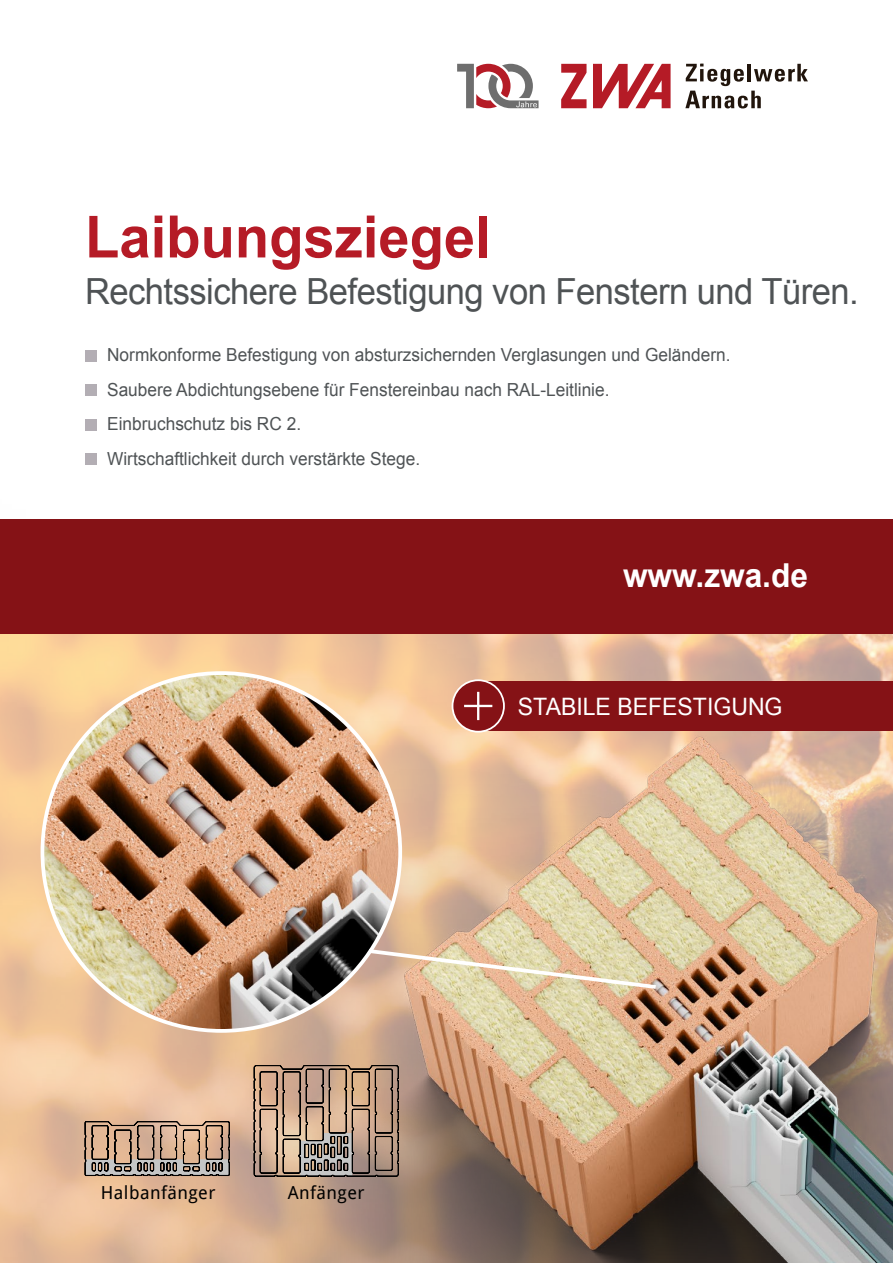
<style>
.page{position:relative;width:893px;height:1263px;background:#fff}
.page>*{position:absolute;margin:0;border:0;box-sizing:border-box;transform-origin:0 0}
.t1{font:700 58.5px "Arial";color:#b51b26;scale:.96 1}
.t2{font:36px "Arial";letter-spacing:-.015em;color:#4f5355;scale:.96 1}
.t3{font:700 33px "Arial";color:#fff;scale:.96 1}
.t4{font:24px "Arial";color:#fff;scale:.96 1}
.t5{font:18px/34.5px "Arial";color:#4f5355;scale:.96 1}
.t6{font:18px "Droid Sans";letter-spacing:.025em;color:#000}
</style>
<div class="page">
<img style="left:0;top:453px;width:893px;height:810px">
<div style="left:0;top:519px;width:893px;height:114px;background:#851216"></div>
<svg style="left:685px;top:64px;width:123px;height:44px"></svg>
<svg style="left:561px;top:64px;width:25px;height:44px"></svg>
<svg style="left:593px;top:64px;width:78px;height:44px"></svg>
<svg style="left:457px;top:64px;width:82px;height:44px"></svg>
<div style="left:476px;top:681px;width:417px;height:50px;background:#851216"></div>
<div style="left:452px;top:679px;width:53px;height:54px;border:4px solid #fff;border-radius:50%"></div>
<div style="left:453px;top:681px;width:50px;height:50px;background:#851216;border-radius:50%"></div>
<hr style="left:477px;top:692px;width:2px;height:28px;background:#fff">
<hr style="left:464px;top:705px;width:28px;height:2px;background:#fff">
<div style="left:85px;top:350px;width:11px;height:11px;background:#b3aeb4"></div>
<div style="left:85px;top:385px;width:11px;height:11px;background:#b3aeb4"></div>
<div style="left:85px;top:419px;width:11px;height:11px;background:#b3aeb4"></div>
<div style="left:85px;top:454px;width:11px;height:11px;background:#b3aeb4"></div>
<img style="left:42px;top:673px;width:358px;height:358px;border-radius:179px">
<svg style="left:365px;top:947px;width:295px;height:44px;background:#e1caa8"></svg>
<svg style="left:85px;top:1121px;width:145px;height:55px;background:#a58c79"></svg>
<svg style="left:254px;top:1065px;width:145px;height:112px;background:#a38976"></svg>
<h1 class="t1" style="left:85px;top:198px;width:424px">Laibungsziegel</h1>
<h2 class="t2" style="left:85px;top:268px;width:807px">Rechtssichere Befestigung von Fenstern und Türen.</h2>
<p class="t5" style="left:107px;top:338px;width:651px">Normkonforme Befestigung von absturzsichernden Verglasungen und Geländern.<br>Saubere Abdichtungsebene für Fenstereinbau nach RAL-Leitlinie.<br>Einbruchschutz bis RC 2.<br>Wirtschaftlichkeit durch verstärkte Stege.</p>
<h3 class="t3" style="left:623px;top:554px;width:194px">www.zwa.de</h3>
<h3 class="t4" style="left:518px;top:691px;width:277px">STABILE BEFESTIGUNG</h3>
<p class="t6" style="left:101px;top:1182px;width:116px">Halbanfänger</p>
<p class="t6" style="left:288px;top:1182px;width:78px">Anfänger</p>
</div>
